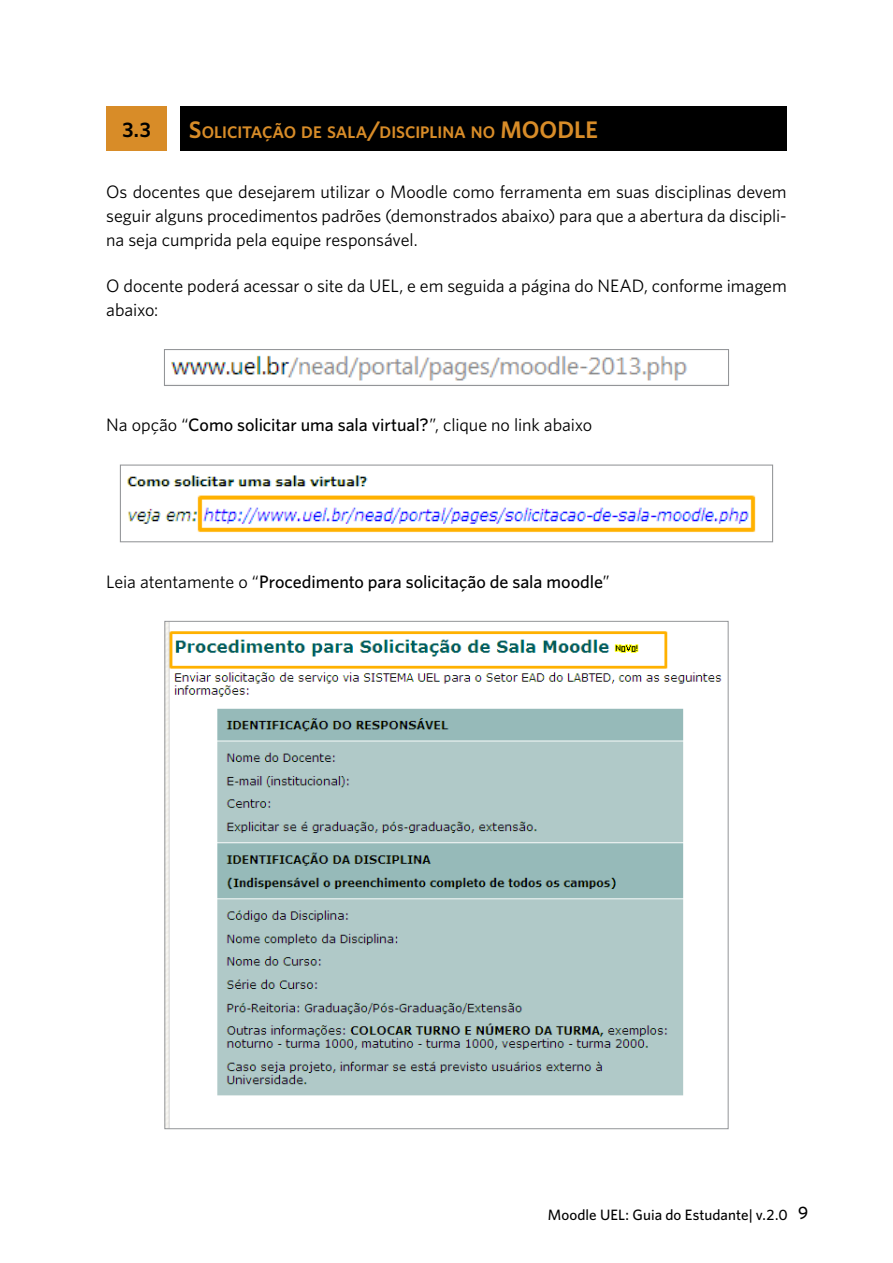
<style>
.page{position:relative;width:893px;height:1263px;background:#fff}
.page>*{position:absolute;margin:0;border:0;box-sizing:border-box;transform-origin:0 0}
.t1{font:600 24px "Whitney";color:#d88c28}
.t2{font:600 21px "Whitney";color:#000}
.t3{font:18px/24px "Whitney";letter-spacing:-.005em;color:#000;text-align:justify}
.t4{font:500 18px "Whitney";letter-spacing:-.005em;color:#000}
.t5{font:600 16.8px "Whitney";color:#d88c28}
.t6{font:500 15px "Whitney";letter-spacing:.005em;color:#000}
.s1{font-size:24px}
.s2{font-weight:500}
.s3{font-weight:400}
.s4{font-size:18px}
</style>
<div class="page">
<div style="left:106px;top:106px;width:61px;height:45px;background:#d88c28"></div>
<div style="left:180px;top:106px;width:607px;height:45px;background:#000"></div>
<img style="left:171px;top:355px;width:516px;height:26px">
<div style="left:164px;top:349px;width:565px;height:37px;border:1px solid #939598"></div>
<img style="left:127px;top:475px;width:629px;height:58px">
<div style="left:120px;top:464px;width:653px;height:78px;border:1px solid #939598"></div>
<img style="left:166px;top:623px;width:556px;height:504px">
<p class="t2" style="left:123px;top:116px;width:30px">3.3</p>
<p class="t5" style="left:189px;top:121px;width:331px"><span class="s1">S</span>OLICITAÇÃO DE SALA<span class="s1">/</span>DISCIPLINA NO <span class="s1">MOOD</span></p>
<h1 class="t1" style="left:574px;top:114px;width:23px">LE</h1>
<p class="t3" style="left:106px;top:180px;width:682px">Os docentes que desejarem utilizar o Moodle como ferramenta em suas disciplinas devem seguir alguns procedimentos padrões (demonstrados abaixo) para que a abertura da discipli&shy;na seja cumprida pela equipe responsável.</p>
<p class="t3" style="left:106px;top:273px;width:682px">O docente poderá acessar o site da UEL, e em seguida a página do NEAD, conforme imagem abaixo:</p>
<p class="t3" style="left:106px;top:413px;width:487px">Na opção “<span class="s2">Como solicitar uma sala virtual?</span>”, clique no link abaixo</p>
<p class="t4" style="left:106px;top:569px;width:505px"><span class="s3">Leia atentamente o “</span>Procedimento para solicitação de sala moodle<span class="s3">”</span></p>
<p class="t6" style="left:548px;top:1205px;width:262px">Moodle UEL: Guia do Estudante| v.2.0 <span class="s4">9</span></p>
</div>
